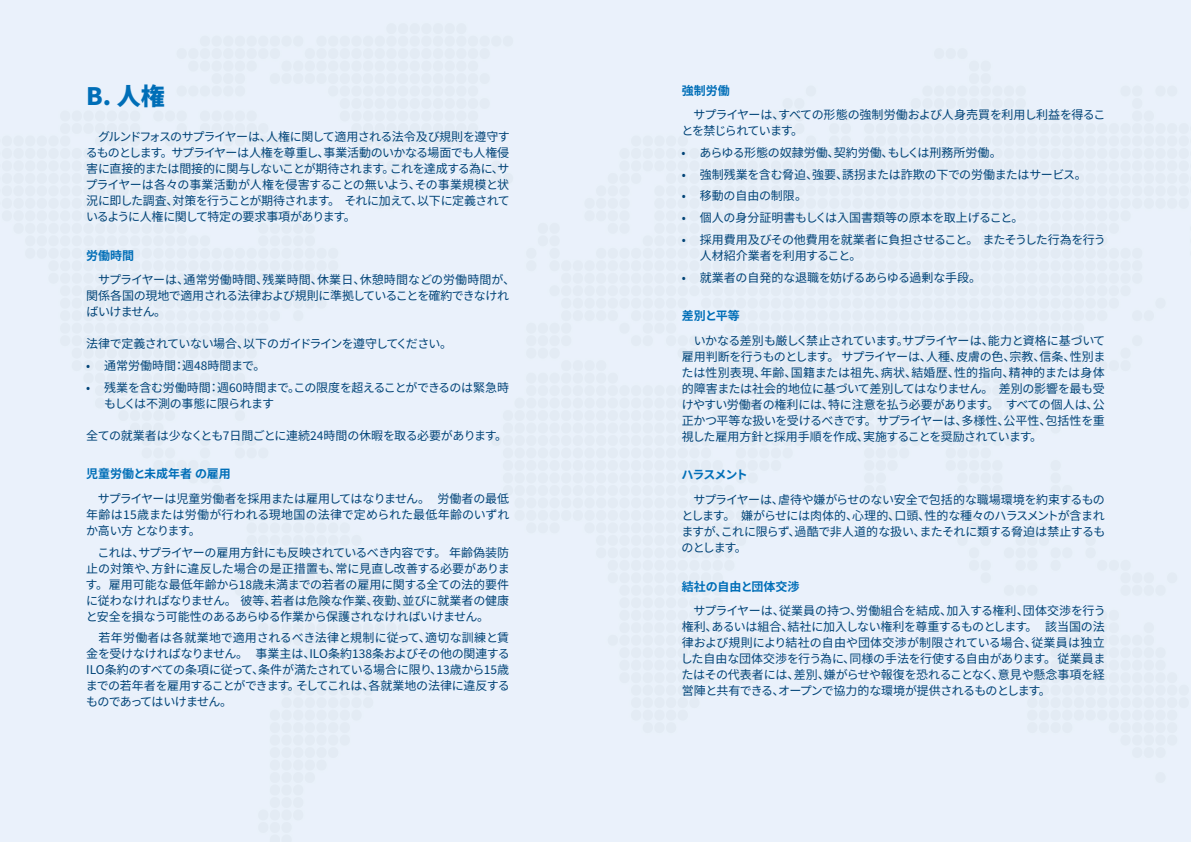
<style>
.page{position:relative;width:1191px;height:842px;background:#fff}
.page>*{position:absolute;margin:0;border:0;box-sizing:border-box;transform-origin:0 0}
.t1{font:900 24px "Noto Sans JP";color:#006eb7}
.t2{font:12px/16px "Noto Sans JP";letter-spacing:-.025em;color:#004377;text-align:justify}
.t3{font:12px/16px "Noto Sans JP";letter-spacing:-.055em;color:#004377}
.t4{font:12px "Noto Sans JP";color:#004377}
.t5{font:700 12px "Noto Sans JP";color:#006eb7}
.t6{font:12px "Noto Sans JP";letter-spacing:-.005em;color:#004377}
</style>
<div class="page">
<h1 class="t1" style="left:86px;top:82px;width:80px">B. 人権</h1>
<p class="t2" style="left:86px;top:129px;width:426px">　グルンドフォスのサプライヤーは、人権に関して適用される法令及び規則を遵守するものとします。サプライヤーは人権を尊重し、事業活動のいかなる場面でも人権侵害に直接的または間接的に関与しないことが期待されます。これを達成する為に、サプライヤーは各々の事業活動が人権を侵害することの無いよう、その事業規模と状況に即した調査、対策を行うことが期待されます。 それに加えて、以下に定義されているように人権に関して特定の要求事項があります。</p>
<p class="t5" style="left:86px;top:249px;width:49px">労働時間</p>
<p class="t2" style="left:86px;top:272px;width:430px;text-align:left">　サプライヤーは、通常労働時間、残業時間、休業日、休憩時間などの労働時間が、関係各国の現地で適用される法律および規則に準拠していることを確約できなければいけません。</p>
<p class="t3" style="left:86px;top:336px;width:367px">法律で定義されていない場合、以下のガイドラインを遵守してください。</p>
<p class="t4" style="left:86px;top:359px;width:181px">• 通常労働時間：週48時間まで。</p>
<p class="t2" style="left:104px;top:379px;width:406px;text-indent:-18px">• 残業を含む労働時間：週60時間まで。この限度を超えることができるのは緊急時もしくは不測の事態に限られます</p>
<p class="t2" style="left:86px;top:427px;width:422px">全ての就業者は少なくとも7日間ごとに連続24時間の休暇を取る必要があります。</p>
<p class="t5" style="left:86px;top:467px;width:146px">児童労働と未成年者 の雇用</p>
<p class="t2" style="left:86px;top:491px;width:425px">　サプライヤーは児童労働者を採用または雇用してはなりません。 労働者の最低年齢は15歳または労働が行われる現地国の法律で定められた最低年齢のいずれか高い方 となります。</p>
<p class="t2" style="left:86px;top:544px;width:426px">　これは、サプライヤーの雇用方針にも反映されているべき内容です。 年齢偽装防止の対策や、方針に違反した場合の是正措置も、常に見直し改善する必要があります。 雇用可能な最低年齢から18歳未満までの若者の雇用に関する全ての法的要件に従わなければなりません。 彼等、若者は危険な作業、夜勤、並びに就業者の健康と安全を損なう可能性のあるあらゆる作業から保護されなければいけません。</p>
<p class="t2" style="left:86px;top:630px;width:425px">　若年労働者は各就業地で適用されるべき法律と規制に従って、適切な訓練と賃金を受けなければなりません。 事業主は、ILO条約138条およびその他の関連するILO条約のすべての条項に従って、条件が満たされている場合に限り、13歳から15歳までの若年者を雇用することができます。そしてこれは、各就業地の法律に違反するものであってはいけません。</p>
<p class="t5" style="left:681px;top:84px;width:49px">強制労働</p>
<p class="t3" style="left:681px;top:107px;width:425px">　サプライヤーは、すべての形態の強制労働および人身売買を利用し利益を得ることを禁じられています。</p>
<p class="t4" style="left:681px;top:146px;width:321px">• あらゆる形態の奴隷労働、契約労働、もしくは刑務所労働。</p>
<p class="t2" style="left:681px;top:167px;width:406px">• 強制残業を含む脅迫、強要、誘拐または詐欺の下での労働またはサービス。</p>
<p class="t2" style="left:681px;top:188px;width:127px">• 移動の自由の制限。</p>
<p class="t6" style="left:681px;top:211px;width:343px">• 個人の身分証明書もしくは入国書類等の原本を取上げること。</p>
<p class="t2" style="left:699px;top:232px;width:407px;text-indent:-18px">• 採用費用及びその他費用を就業者に負担させること。 またそうした行為を行う人材紹介業者を利用すること。</p>
<p class="t2" style="left:681px;top:269px;width:301px">• 就業者の自発的な退職を妨げるあらゆる過剰な手段。</p>
<p class="t5" style="left:681px;top:309px;width:60px">差別と平等</p>
<p class="t2" style="left:681px;top:333px;width:425px">　いかなる差別も厳しく禁止されています。サプライヤーは、能力と資格に基づいて雇用判断を行うものとします。 サプライヤーは、人種、皮膚の色、宗教、信条、性別または性別表現、年齢、国籍または祖先、病状、結婚歴、性的指向、精神的または身体的障害または社会的地位に基づいて差別してはなりません。 差別の影響を最も受けやすい労働者の権利には、特に注意を払う必要があります。 すべての個人は、公正かつ平等な扱いを受けるべきです。サプライヤーは、多様性、公平性、包括性を重視した雇用方針と採用手順を作成、実施することを奨励されています。</p>
<p class="t5" style="left:681px;top:468px;width:68px">ハラスメント</p>
<p class="t2" style="left:681px;top:492px;width:425px">　サプライヤーは、虐待や嫌がらせのない安全で包括的な職場環境を約束するものとします。 嫌がらせには肉体的、心理的、口頭、性的な種々のハラスメントが含まれますが、これに限らず、過酷で非人道的な扱い、またそれに類する脅迫は禁止するものとします。</p>
<p class="t5" style="left:681px;top:579px;width:119px">結社の自由と団体交渉</p>
<p class="t2" style="left:681px;top:603px;width:426px">　サプライヤーは、従業員の持つ、労働組合を結成、加入する権利、団体交渉を行う権利、あるいは組合、結社に加入しない権利を尊重するものとします。 該当国の法律および規則により結社の自由や団体交渉が制限されている場合、従業員は独立した自由な団体交渉を行う為に、同様の手法を行使する自由があります。 従業員またはその代表者には、差別、嫌がらせや報復を恐れることなく、意見や懸念事項を経営陣と共有できる、オープンで協力的な環境が提供されるものとします。</p>
</div>
